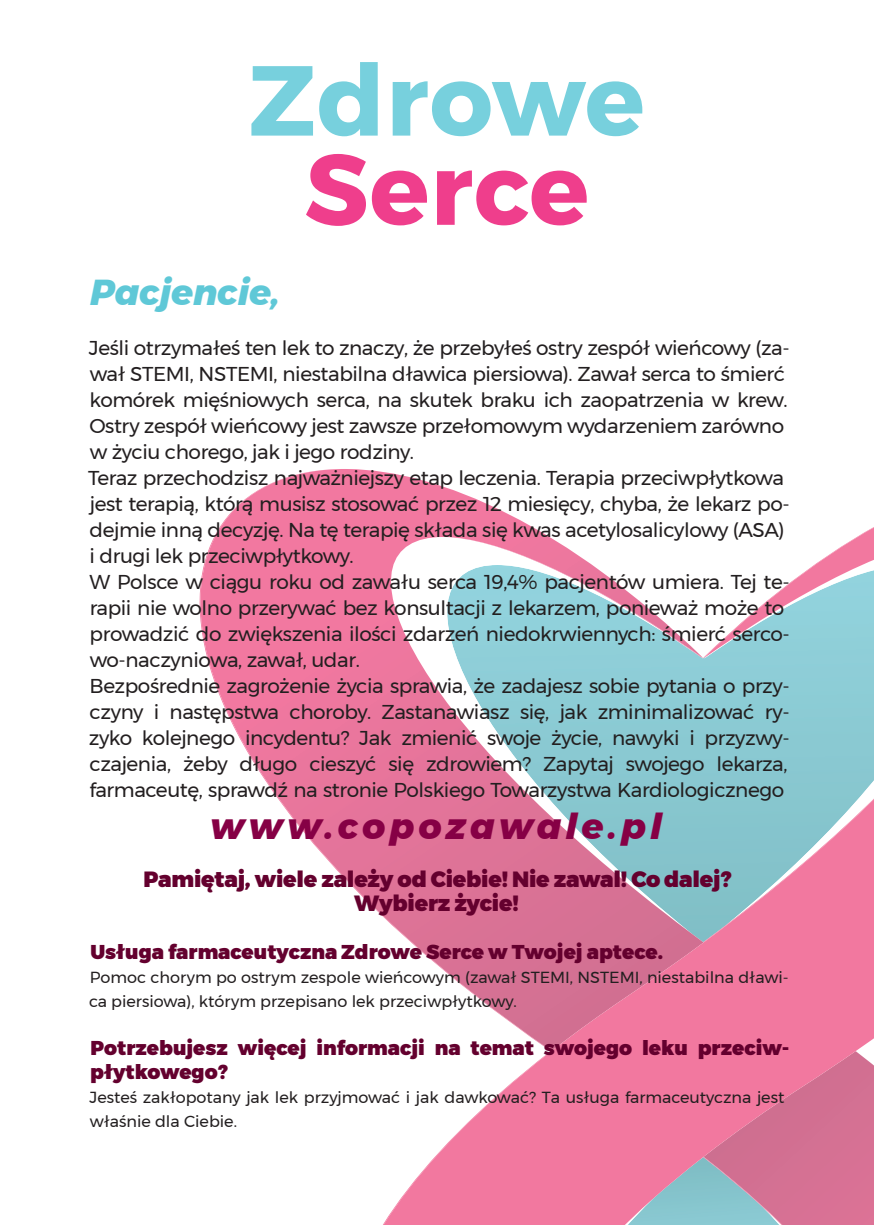
<style>
.page{position:relative;width:874px;height:1225px;background:#fff}
.page>*{position:absolute;margin:0;border:0;box-sizing:border-box;transform-origin:0 0}
.t1{font:italic 800 36px "Montserrat";letter-spacing:.11em;color:#860045}
.t2{font:italic 800 36px "Montserrat";letter-spacing:-.01em;color:#5fc8d7}
.t3{font:900 22px "Montserrat";letter-spacing:-.01em;color:#64002e}
.t4{font:20px/26px "Montserrat";letter-spacing:-.02em;color:#231f20}
.t5{font:900 20px/24px "Montserrat";color:#64002e}
.t6{font:16px/24px "Montserrat";color:#231f20}
</style>
<div class="page">
<svg style="left:199px;top:487px;width:64px;height:290px"></svg>
<svg style="left:263px;top:469px;width:610px;height:756px"></svg>
<svg style="left:251px;top:66px;width:62px;height:70px"></svg>
<svg style="left:319px;top:62px;width:58px;height:74px"></svg>
<svg style="left:392px;top:81px;width:250px;height:55px"></svg>
<svg style="left:306px;top:154px;width:121px;height:72px"></svg>
<svg style="left:437px;top:170px;width:149px;height:55px"></svg>
<p class="t2" style="left:90px;top:262px;width:191px">Pacjencie,</p>
<p class="t4" style="left:89px;top:334px;width:702px">Jeśli otrzymałeś ten lek to znaczy, że przebyłeś ostry zespół wieńcowy (za&shy;wał STEMI, NSTEMI, niestabilna dławica piersiowa). Zawał serca to śmierć komórek mięśniowych serca, na skutek braku ich zaopatrzenia w krew.<br>Ostry zespół wieńcowy jest zawsze przełomowym wydarzeniem zarówno w życiu chorego, jak i jego rodziny.</p>
<p class="t4" style="left:88px;top:464px;width:702px">Teraz przechodzisz najważniejszy etap leczenia. Terapia przeciwpłytkowa jest terapią, którą musisz stosować przez 12 miesięcy, chyba, że lekarz po&shy;dejmie inną decyzję. Na tę terapię składa się kwas acetylosalicylowy (ASA) i drugi lek przeciwpłytkowy.</p>
<p class="t4" style="left:89px;top:568px;width:701px">W Polsce w ciągu roku od zawału serca 19,4% pacjentów umiera. Tej te&shy;rapii nie wolno przerywać bez konsultacji z lekarzem, ponieważ może to prowadzić do zwiększenia ilości zdarzeń niedokrwiennych: śmierć serco&shy;wo-naczyniowa, zawał, udar.</p>
<p class="t4" style="left:89px;top:672px;width:702px;text-align:justify">Bezpośrednie zagrożenie życia sprawia, że zadajesz sobie pytania o przy&shy;czyny i następstwa choroby. Zastanawiasz się, jak zminimalizować ry&shy;zyko kolejnego incydentu? Jak zmienić swoje życie, nawyki i przyzwy&shy;czajenia, żeby długo cieszyć się zdrowiem? Zapytaj swojego lekarza, farmaceutę, sprawdź na stronie Polskiego Towarzystwa Kardiologicznego</p>
<p class="t1" style="left:210px;top:796px;width:453px">www.copozawale.pl</p>
<p class="t3" style="left:143px;top:861px;width:589px">Pamiętaj, wiele zależy od Ciebie! Nie zawal! Co dalej?</p>
<p class="t3" style="left:354px;top:885px;width:166px">Wybierz życie!</p>
<p class="t5" style="left:90px;top:940px;width:573px">Usługa farmaceutyczna Zdrowe Serce w Twojej aptece.</p>
<p class="t6" style="left:89px;top:965px;width:700px">Pomoc chorym po ostrym zespole wieńcowym (zawał STEMI, NSTEMI, niestabilna dławi&shy;ca piersiowa), którym przepisano lek przeciwpłytkowy.</p>
<p class="t5" style="left:90px;top:1036px;width:700px">Potrzebujesz więcej informacji na temat swojego leku przeciw&shy;płytkowego?</p>
<p class="t6" style="left:89px;top:1085px;width:696px">Jesteś zakłopotany jak lek przyjmować i jak dawkować? Ta usługa farmaceutyczna jest właśnie dla Ciebie.</p>
</div>
